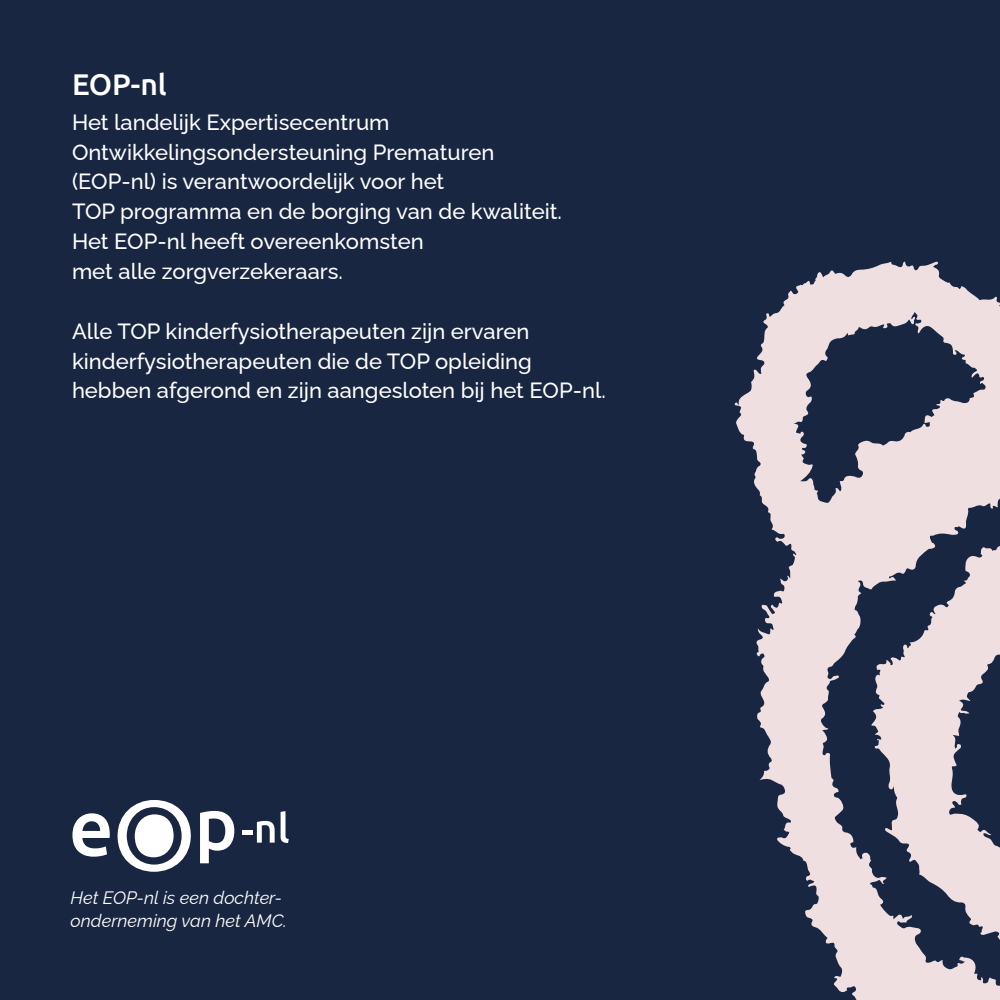
<style>
.page{position:relative;width:1000px;height:1000px;background:#182642}
.page>*{position:absolute;margin:0;border:0;box-sizing:border-box;transform-origin:0 0}
.t1{font:500 30px "Ubuntu";color:#fff}
.t2{font:100 22px/29.8px "Raleway";color:#fff}
.t3{font:italic 100 18px/23px "Raleway";color:#fff}
</style>
<div class="page">
<svg style="left:735px;top:261px;width:265px;height:739px;fill:#efdfe1"></svg>
<svg style="left:200px;top:811px;width:34px;height:52px"></svg>
<svg style="left:72px;top:813px;width:38px;height:44px"></svg>
<svg style="left:118px;top:800px;width:73px;height:72px"></svg>
<div style="left:242px;top:830px;width:11px;height:5px;background:#fff"></div>
<svg style="left:257px;top:821px;width:18px;height:22px"></svg>
<svg style="left:281px;top:811px;width:8px;height:32px"></svg>
<h1 class="t1" style="left:72px;top:66px;width:96px">EOP-nl</h1>
<p class="t2" style="left:72px;top:105px;width:491px">Het landelijk Expertisecentrum Ontwikkelingsondersteuning Prematuren (EOP-nl) is verantwoordelijk voor het<br>TOP programma en de borging van de kwaliteit.<br>Het EOP-nl heeft overeenkomsten<br>met alle zorgverzekeraars.</p>
<p class="t2" style="left:72px;top:314px;width:535px">Alle TOP kinderfysiotherapeuten zijn ervaren kinderfysiotherapeuten die de TOP opleiding hebben afgerond en zijn aangesloten bij het EOP-nl.</p>
<p class="t3" style="left:71px;top:885px;width:218px">Het EOP-nl is een dochter&shy;onderneming van het AMC.</p>
</div>
